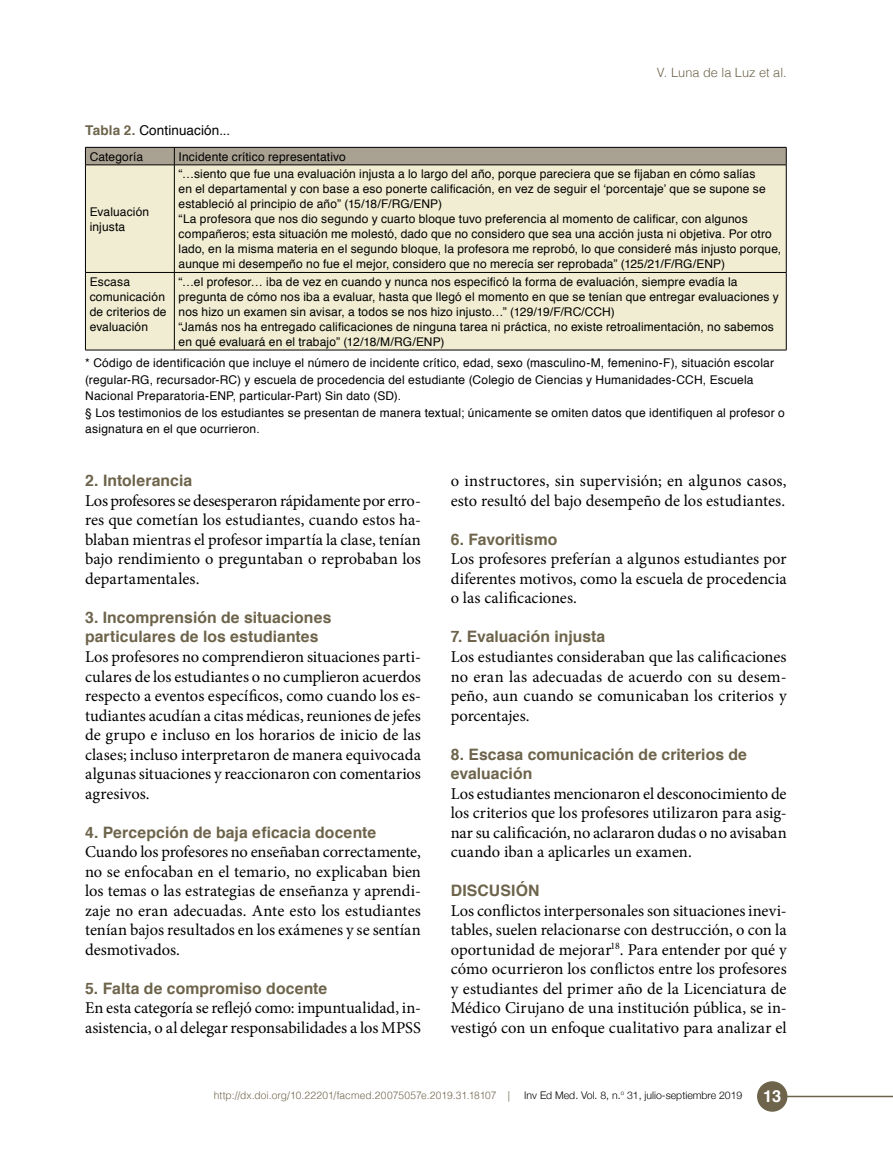
<style>
.page{position:relative;width:893px;height:1149px;background:#fff}
.page>*{position:absolute;margin:0;border:0;box-sizing:border-box;transform-origin:0 0}
.t1{font:16.5px/19.5px "Minion Pro";letter-spacing:-.005em;color:#000;text-align:justify}
.t2{font:700 16.5px "Helvetica";color:#fff}
.t3{font:700 15.75px/19.5px "Helvetica";letter-spacing:.005em;color:#6d644b}
.t4{font:13.5px "Helvetica";letter-spacing:.01em;color:#000}
.t5{font:300 12.75px "Helvetica";color:#6d644b}
.t6{font:12px/15px "Helvetica";letter-spacing:.015em;color:#000}
.t7{font:300 10.5px "Helvetica";letter-spacing:.01em;color:#6d644b}
.t8{font:300 10.5px "Helvetica Neue";color:#000}
.s1{font-weight:700;color:#6d644b}
</style>
<div class="page">
<svg style="left:757px;top:1080px;width:30px;height:31px"></svg>
<div style="left:758px;top:1081px;width:29px;height:29px;background:#6d644b;border-radius:50%"></div>
<hr style="left:786px;top:1095px;width:107px;height:1px;background:#6d644b">
<div style="left:174px;top:147px;width:612px;height:18px;background:#a9a191"></div>
<div style="left:175px;top:165px;width:611px;height:184px;background:#f1edd2"></div>
<svg style="left:85px;top:147px;width:90px;height:202px"></svg>
<hr style="left:174px;top:147px;width:612px;height:1px;background:#000">
<svg style="left:786px;top:147px;width:1px;height:18px"></svg>
<hr style="left:85px;top:165px;width:1px;height:107px;background:#000">
<hr style="left:174px;top:164px;width:612px;height:1px;background:#000">
<hr style="left:174px;top:165px;width:1px;height:107px;background:#000">
<hr style="left:786px;top:165px;width:1px;height:107px;background:#000">
<hr style="left:85px;top:272px;width:1px;height:78px;background:#000">
<hr style="left:786px;top:272px;width:1px;height:78px;background:#000">
<hr style="left:85px;top:349px;width:89px;height:1px;background:#000">
<hr style="left:174px;top:349px;width:612px;height:1px;background:#000">
<hr style="left:85px;top:272px;width:89px;height:1px;background:#000">
<hr style="left:174px;top:272px;width:612px;height:1px;background:#000">
<hr style="left:174px;top:272px;width:1px;height:78px;background:#000">
<p class="t4" style="left:85px;top:120px;width:146px"><span class="s1">Tabla 2.</span> Continuación...</p>
<p class="t6" style="left:90px;top:149px;width:55px">Categoría</p>
<p class="t6" style="left:179px;top:149px;width:169px">Incidente crítico representativo</p>
<p class="t5" style="left:657px;top:61px;width:131px">V. Luna de la Luz et al.</p>
<p class="t6" style="left:90px;top:204px;width:61px">Evaluación injusta</p>
<p class="t6" style="left:179px;top:167px;width:604px">“…siento que fue una evaluación injusta a lo largo del año, porque pareciera que se fijaban en cómo salías<br>en el departamental y con base a eso ponerte calificación, en vez de seguir el ‘porcentaje’ que se supone se estableció al principio de año” (15/18/F/RG/ENP)<br>“La profesora que nos dio segundo y cuarto bloque tuvo preferencia al momento de calificar, con algunos compañeros; esta situación me molestó, dado que no considero que sea una acción justa ni objetiva. Por otro lado, en la misma materia en el segundo bloque, la profesora me reprobó, lo que consideré más injusto porque, aunque mi desempeño no fue el mejor, considero que no merecía ser reprobada” (125/21/F/RG/ENP)</p>
<p class="t6" style="left:90px;top:274px;width:78px">Escasa comunicación de criterios de evaluación</p>
<p class="t6" style="left:179px;top:274px;width:602px">“…el profesor… iba de vez en cuando y nunca nos especificó la forma de evaluación, siempre evadía la pregunta de cómo nos iba a evaluar, hasta que llegó el momento en que se tenían que entregar evaluaciones y nos hizo un examen sin avisar, a todos se nos hizo injusto…” (129/19/F/RC/CCH)<br>“Jamás nos ha entregado calificaciones de ninguna tarea ni práctica, no existe retroalimentación, no sabemos en qué evaluará en el trabajo” (12/18/M/RG/ENP)</p>
<p class="t6" style="left:85px;top:355px;width:701px;line-height:16.5px">* Código de identificación que incluye el número de incidente crítico, edad, sexo (masculino-M, femenino-F), situación escolar (regular-RG, recursador-RC) y escuela de procedencia del estudiante (Colegio de Ciencias y Humanidades-CCH, Escuela Nacional Preparatoria-ENP, particular-Part) Sin dato (SD).<br>§ Los testimonios de los estudiantes se presentan de manera textual; únicamente se omiten datos que identifiquen al profesor o asignatura en el que ocurrieron.</p>
<p class="t3" style="left:85px;top:471px;width:109px">2. Intolerancia</p>
<p class="t1" style="left:85px;top:491px;width:337px">Los profesores se desesperaron rápidamente por erro&shy;res que cometían los estudiantes, cuando estos ha&shy;blaban mientras el profesor impartía la clase, tenían bajo rendimiento o preguntaban o reprobaban los departamentales.</p>
<p class="t3" style="left:85px;top:607px;width:248px">3. Incomprensión de situaciones particulares de los estudiantes</p>
<p class="t1" style="left:85px;top:647px;width:337px">Los profesores no comprendieron situaciones parti&shy;culares de los estudiantes o no cumplieron acuerdos respecto a eventos específicos, como cuando los es&shy;tudiantes acudían a citas médicas, reuniones de jefes de grupo e incluso en los horarios de inicio de las clases; incluso interpretaron de manera equivocada algunas situaciones y reaccionaron con comentarios agresivos.</p>
<p class="t3" style="left:85px;top:822px;width:293px">4. Percepción de baja eficacia docente</p>
<p class="t1" style="left:85px;top:842px;width:337px">Cuando los profesores no enseñaban correctamente, no se enfocaban en el temario, no explicaban bien los temas o las estrategias de enseñanza y aprendi&shy;zaje no eran adecuadas. Ante esto los estudiantes tenían bajos resultados en los exámenes y se sentían desmotivados.</p>
<p class="t3" style="left:85px;top:978px;width:244px">5. Falta de compromiso docente</p>
<p class="t1" style="left:85px;top:998px;width:337px">En esta categoría se reflejó como: impuntualidad, in&shy;asistencia, o al delegar responsabilidades a los MPSS</p>
<p class="t1" style="left:451px;top:471px;width:337px">o instructores, sin supervisión; en algunos casos, esto resultó del bajo desempeño de los estudiantes.</p>
<p class="t3" style="left:451px;top:529px;width:108px">6. Favoritismo</p>
<p class="t1" style="left:451px;top:549px;width:337px">Los profesores preferían a algunos estudiantes por diferentes motivos, como la escuela de procedencia o las calificaciones.</p>
<p class="t3" style="left:451px;top:627px;width:156px">7. Evaluación injusta</p>
<p class="t1" style="left:451px;top:647px;width:338px">Los estudiantes consideraban que las calificaciones no eran las adecuadas de acuerdo con su desem&shy;peño, aun cuando se comunicaban los criterios y porcentajes.</p>
<p class="t3" style="left:451px;top:744px;width:298px">8. Escasa comunicación de criterios de evaluación</p>
<p class="t1" style="left:451px;top:783px;width:337px">Los estudiantes mencionaron el desconocimiento de los criterios que los profesores utilizaron para asig&shy;nar su calificación, no aclararon dudas o no avisaban cuando iban a aplicarles un examen.</p>
<p class="t3" style="left:451px;top:880px;width:90px">DISCUSIÓN</p>
<p class="t1" style="left:451px;top:900px;width:338px">Los conflictos interpersonales son situaciones inevi&shy;tables, suelen relacionarse con destrucción, o con la oportunidad de mejorar<sup>18</sup>. Para entender por qué y cómo ocurrieron los conflictos entre los profesores y estudiantes del primer año de la Licenciatura de Médico Cirujano de una institución pública, se in&shy;vestigó con un enfoque cualitativo para analizar el</p>
<p class="t7" style="left:214px;top:1085px;width:298px">http://dx.doi.org/10.22201/facmed.20075057e.2019.31.18107 |</p>
<p class="t8" style="left:524px;top:1086px;width:220px">Inv Ed Med. Vol. 8, n.<sup>o</sup> 31, julio-septiembre 2019</p>
<p class="t2" style="left:763px;top:1082px;width:20px">13</p>
</div>
